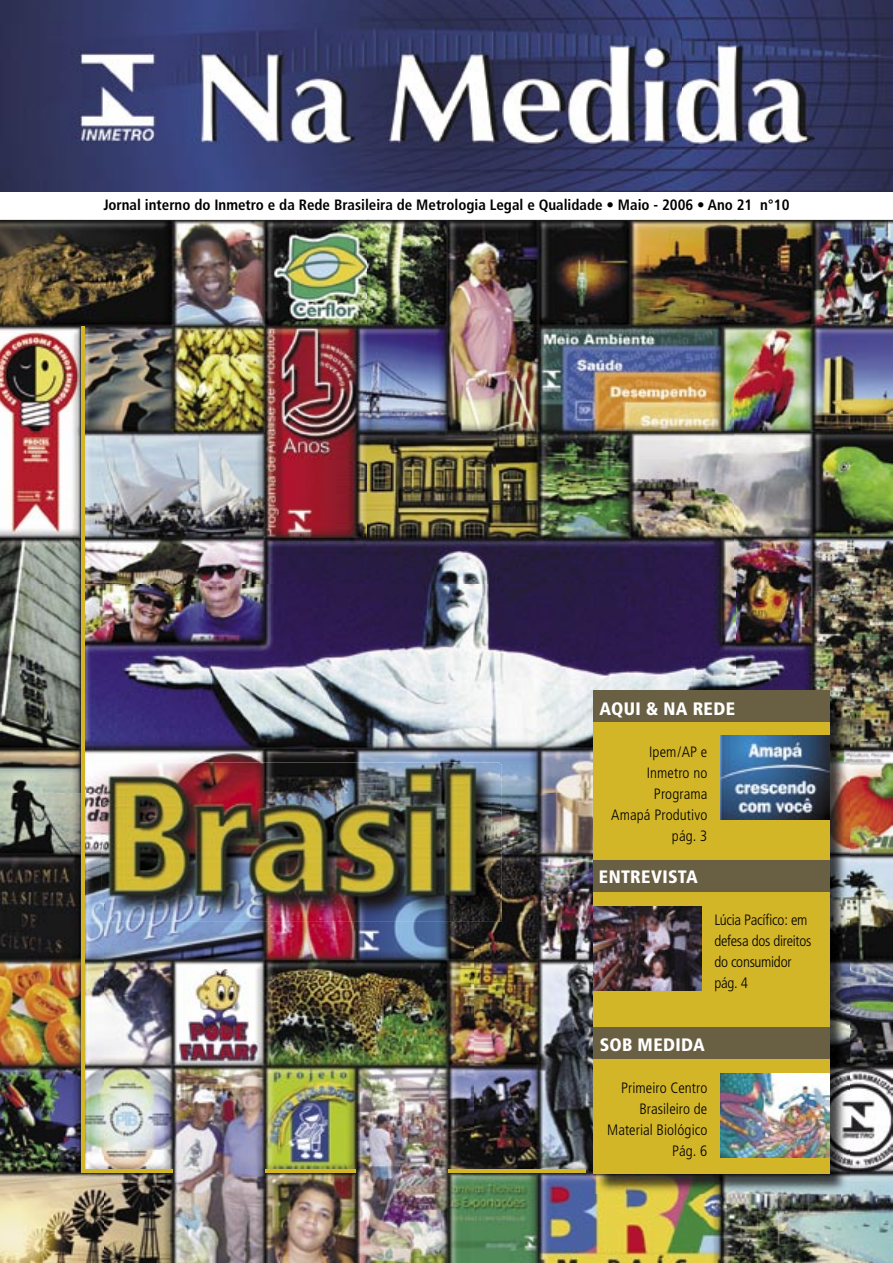
<style>
.page{position:relative;width:893px;height:1263px;background:#fff}
.page>*{position:absolute;margin:0;border:0;box-sizing:border-box;transform-origin:0 0}
.t1{font:900 condensed 18px "Frutiger";letter-spacing:.015em;color:#fff}
.t2{font:300 condensed 15px/21px "Frutiger";letter-spacing:.005em;color:#000;text-align:right}
.t3{font:700 condensed 15px "Frutiger";color:#000}
.t4{font:300 condensed 15px/21px "Frutiger";letter-spacing:-.02em;color:#000}
</style>
<div class="page">
<img style="left:0;top:0;width:893px;height:191px">
<img style="left:0;top:220px;width:735px;height:365px">
<img style="left:735px;top:220px;width:158px;height:521px">
<img style="left:0;top:585px;width:630px;height:208px">
<img style="left:630px;top:585px;width:106px;height:106px">
<img style="left:841px;top:741px;width:52px;height:522px">
<img style="left:0;top:793px;width:105px;height:470px">
<img style="left:473px;top:793px;width:157px;height:470px">
<img style="left:105px;top:922px;width:368px;height:341px">
<img style="left:630px;top:1194px;width:211px;height:69px">
<hr style="left:82px;top:326px;width:3px;height:846px;background:#d3b627">
<img style="left:452px;top:764px;width:50px;height:158px">
<img style="left:105px;top:904px;width:347px;height:18px">
<img style="left:101px;top:763px;width:399px;height:46px">
<img style="left:101px;top:809px;width:4px;height:95px">
<img style="left:105px;top:764px;width:395px;height:140px">
<img style="left:594px;top:691px;width:255px;height:503px">
<div style="left:593px;top:691px;width:236px;height:483px;background:#d3b627"></div>
<div style="left:593px;top:860px;width:236px;height:32px;background:#695f43"></div>
<hr style="left:82px;top:1169px;width:91px;height:3px;background:#d3b627">
<div style="left:593px;top:1028px;width:236px;height:31px;background:#695f43"></div>
<div style="left:593px;top:691px;width:236px;height:31px;background:#695f43"></div>
<hr style="left:265px;top:1170px;width:90px;height:3px;background:#d3b627">
<img style="left:720px;top:736px;width:109px;height:84px">
<img style="left:593px;top:907px;width:109px;height:84px">
<img style="left:720px;top:1074px;width:109px;height:83px">
<hr style="left:448px;top:1170px;width:137px;height:3px;background:#d3b627">
<p class="t3" style="left:103px;top:196px;width:688px">Jornal interno do Inmetro e da Rede Brasileira de Metrologia Legal e Qualidade • Maio - 2006 • Ano 21 n°10</p>
<p class="t1" style="left:600px;top:698px;width:137px">AQUI &amp; NA REDE</p>
<p class="t2" style="left:611px;top:741px;width:98px">Ipem/AP e<br>Inmetro no<br>Programa<br>Amapá Produtivo pág. 3</p>
<p class="t1" style="left:599px;top:866px;width:101px">ENTREVISTA</p>
<p class="t4" style="left:714px;top:909px;width:98px">Lúcia Pacífico: em defesa dos direitos do consumidor pág. 4</p>
<p class="t1" style="left:600px;top:1034px;width:106px">SOB MEDIDA</p>
<p class="t2" style="left:607px;top:1077px;width:102px">Primeiro Centro<br>Brasileiro de<br>Material Biológico<br>Pág. 6</p>
</div>
